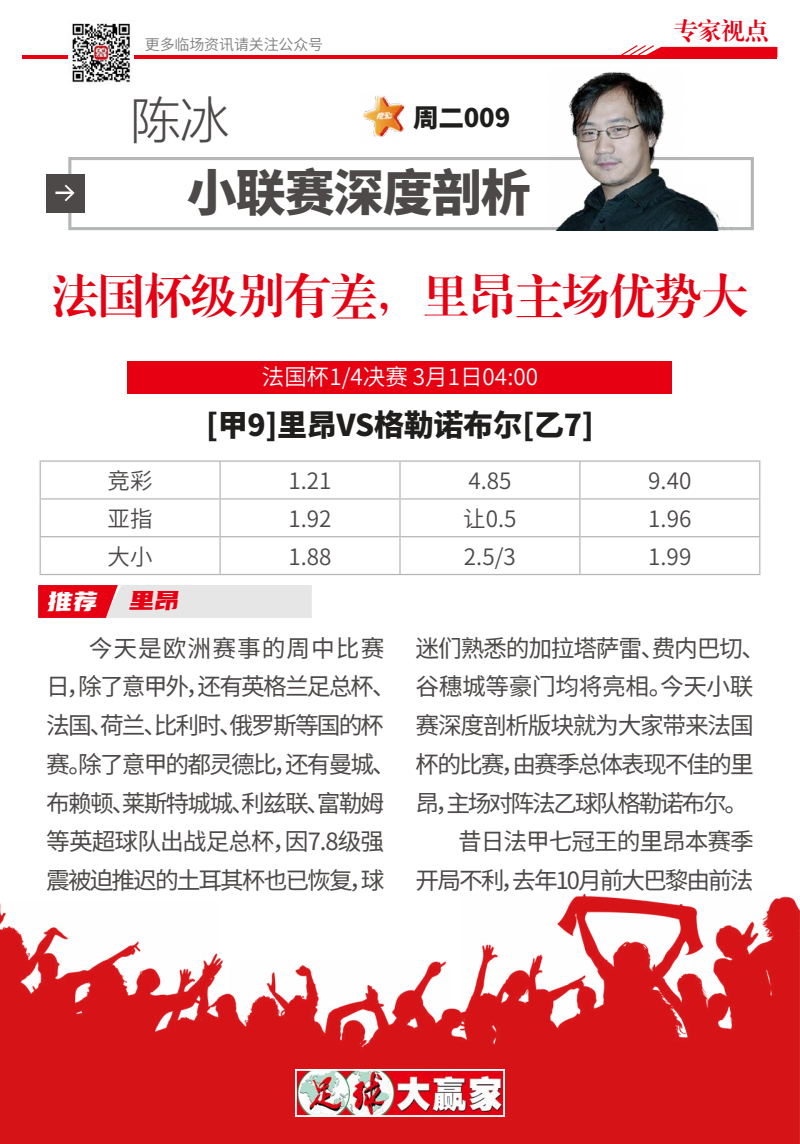
<style>
.page{position:relative;width:800px;height:1144px;background:#fff}
.page>*{position:absolute;margin:0;border:0;box-sizing:border-box;transform-origin:0 0}
.t1{font:900 50px "Noto Sans Hans";letter-spacing:-.02em;color:#4c4948}
.t2{font:300 50px "Microsoft Ya Hei";color:#4c4948}
.t3{font:46.88px "CT Biao Song SJ";letter-spacing:-.01em;color:#e60012}
.t4{font:900 30px "Noto Sans Hans";letter-spacing:-.01em;color:#1f1e1d}
.t5{font:27.5px "You She Biao Ti Hei";color:#fff}
.t6{font:900 25.62px "Noto Sans Hans";letter-spacing:-.01em;color:#1f1e1d}
.t7{font:23.75px/38.8px "Noto Sans Hans";letter-spacing:-.08em;color:#4c4948}
.t8{font:23.75px "Noto Sans Hans";letter-spacing:-.05em;color:#4c4948}
.t9{font:23.75px "Noto Sans Hans";letter-spacing:-.1em;color:#4c4948}
.t10{font:23.75px "Noto Sans Hans";letter-spacing:-.02em;color:#4c4948}
.t11{font:23.75px "Noto Sans Hans";letter-spacing:-.055em;color:#4c4948}
.t12{font:23.75px "Noto Sans Hans";letter-spacing:-.045em;color:#4c4948}
.t13{font:23.75px "CT Biao Song SJ";color:#e60012}
.t14{font:600 22.5px "Noto Sans Hans";color:#4c4948}
.t15{font:600 22.5px "Noto Sans Hans";color:#fff}
.t16{font:600 15px "Noto Sans Hans";letter-spacing:-.01em;color:#7d7d7d}
.s1{color:#e60012}
</style>
<div class="page">
<img style="left:0;top:893px;width:800px;height:251px">
<img style="left:298px;top:1072px;width:204px;height:42px">
<div style="left:295px;top:1069px;width:210px;height:48px;border:2px solid #fff"></div>
<hr style="left:22px;top:55px;width:755px;height:4px;background:#e60012">
<svg style="left:621px;top:45px;width:156px;height:10px"></svg>
<img style="left:68px;top:23px;width:66px;height:60px">
<div style="left:68px;top:157px;width:686px;height:73px;border:3px solid #b5b6b6"></div>
<div style="left:46px;top:174px;width:39px;height:39px;background:#4c4948"></div>
<svg style="left:55px;top:184px;width:20px;height:18px"></svg>
<img style="left:517px;top:71px;width:222px;height:159px">
<div style="left:128px;top:361px;width:544px;height:33px;background:#e60012"></div>
<hr style="left:40px;top:460px;width:180px;height:2px;background:#b5b6b6">
<hr style="left:40px;top:462px;width:1px;height:36px;background:#b5b6b6">
<hr style="left:220px;top:460px;width:180px;height:2px;background:#b5b6b6">
<hr style="left:219px;top:462px;width:2px;height:36px;background:#b5b6b6">
<hr style="left:400px;top:460px;width:180px;height:2px;background:#b5b6b6">
<hr style="left:399px;top:462px;width:2px;height:36px;background:#b5b6b6">
<hr style="left:580px;top:460px;width:180px;height:2px;background:#b5b6b6">
<hr style="left:579px;top:462px;width:2px;height:36px;background:#b5b6b6">
<hr style="left:759px;top:462px;width:1px;height:36px;background:#b5b6b6">
<hr style="left:40px;top:498px;width:180px;height:1px;background:#b5b6b6">
<hr style="left:40px;top:499px;width:1px;height:37px;background:#b5b6b6">
<hr style="left:220px;top:498px;width:180px;height:1px;background:#b5b6b6">
<hr style="left:219px;top:499px;width:2px;height:37px;background:#b5b6b6">
<hr style="left:400px;top:498px;width:180px;height:1px;background:#b5b6b6">
<hr style="left:399px;top:499px;width:2px;height:37px;background:#b5b6b6">
<hr style="left:580px;top:498px;width:180px;height:1px;background:#b5b6b6">
<hr style="left:579px;top:499px;width:2px;height:37px;background:#b5b6b6">
<hr style="left:759px;top:499px;width:1px;height:37px;background:#b5b6b6">
<hr style="left:40px;top:536px;width:180px;height:1px;background:#b5b6b6">
<hr style="left:40px;top:537px;width:1px;height:37px;background:#b5b6b6">
<hr style="left:220px;top:536px;width:180px;height:1px;background:#b5b6b6">
<hr style="left:219px;top:537px;width:2px;height:37px;background:#b5b6b6">
<hr style="left:400px;top:536px;width:180px;height:1px;background:#b5b6b6">
<hr style="left:399px;top:537px;width:2px;height:37px;background:#b5b6b6">
<hr style="left:580px;top:536px;width:180px;height:1px;background:#b5b6b6">
<hr style="left:579px;top:537px;width:2px;height:37px;background:#b5b6b6">
<hr style="left:759px;top:537px;width:1px;height:37px;background:#b5b6b6">
<hr style="left:40px;top:574px;width:180px;height:1px;background:#b5b6b6">
<hr style="left:220px;top:574px;width:180px;height:1px;background:#b5b6b6">
<hr style="left:400px;top:574px;width:180px;height:1px;background:#b5b6b6">
<hr style="left:580px;top:574px;width:180px;height:1px;background:#b5b6b6">
<svg style="left:38px;top:585px;width:274px;height:33px;background:#e6a8ac"></svg>
<img style="left:363px;top:95px;width:42px;height:42px">
<p class="t16" style="left:145px;top:36px;width:180px">更多临场资讯请关注公众号</p>
<h1 class="t2" style="left:131px;top:86px;width:100px">陈冰</h1>
<p class="t6" style="left:413px;top:103px;width:99px">周二009</p>
<h1 class="t1" style="left:187px;top:164px;width:346px">小联赛深度剖析</h1>
<p class="t13" style="left:674px;top:19px;width:96px">专家视点</p>
<h2 class="t3" style="left:52px;top:272px;width:698px">法国杯级别有差，里昂主场优势大</h2>
<p class="t15" style="left:262px;top:364px;width:278px">法国杯1/4决赛 3月1日04:00</p>
<p class="t4" style="left:206px;top:408px;width:389px">[甲9]里昂VS格勒诺布尔[乙7]</p>
<p class="t14" style="left:108px;top:468px;width:46px">竞彩</p>
<p class="t14" style="left:288px;top:468px;width:45px">1.21</p>
<p class="t14" style="left:468px;top:468px;width:45px">4.85</p>
<p class="t14" style="left:648px;top:468px;width:45px">9.40</p>
<p class="t14" style="left:108px;top:506px;width:46px">亚指</p>
<p class="t14" style="left:288px;top:506px;width:45px">1.92</p>
<p class="t14" style="left:463px;top:506px;width:55px">让0.5</p>
<p class="t14" style="left:648px;top:506px;width:45px">1.96</p>
<p class="t14" style="left:108px;top:544px;width:46px">大小</p>
<p class="t14" style="left:288px;top:544px;width:45px">1.88</p>
<p class="t14" style="left:464px;top:544px;width:53px">2.5/3</p>
<p class="t14" style="left:648px;top:544px;width:45px">1.99</p>
<p class="t5" style="left:48px;top:585px;width:133px">推荐 <span class="s1">里昂</span></p>
<p class="t7" style="left:46px;top:629px;width:351px;text-indent:42px">今天是欧洲赛事的周中比赛日，除了意甲外，还有英格兰足总杯、法国、荷兰、比利时、俄罗斯等国的杯赛。除了意甲的都灵德比，还有曼城、布赖顿、莱斯特城城、利兹联、富勒姆等英超球队出战足总杯，因7.8级强震被迫推迟的土耳其杯也已恢复，球</p>
<p class="t8" style="left:416px;top:634px;width:351px">迷们熟悉的加拉塔萨雷、费内巴切、</p>
<p class="t10" style="left:416px;top:673px;width:340px">谷穗城等豪门均将亮相。今天小联</p>
<p class="t11" style="left:416px;top:712px;width:340px">赛深度剖析版块就为大家带来法国</p>
<p class="t7" style="left:416px;top:745px;width:340px">杯的比赛，由赛季总体表现不佳的里</p>
<p class="t9" style="left:416px;top:789px;width:334px">昂，主场对阵法乙球队格勒诺布尔。</p>
<p class="t12" style="left:458px;top:828px;width:297px">昔日法甲七冠王的里昂本赛季</p>
<p class="t7" style="left:416px;top:861px;width:340px">开局不利，去年10月前大巴黎由前法</p>
</div>
